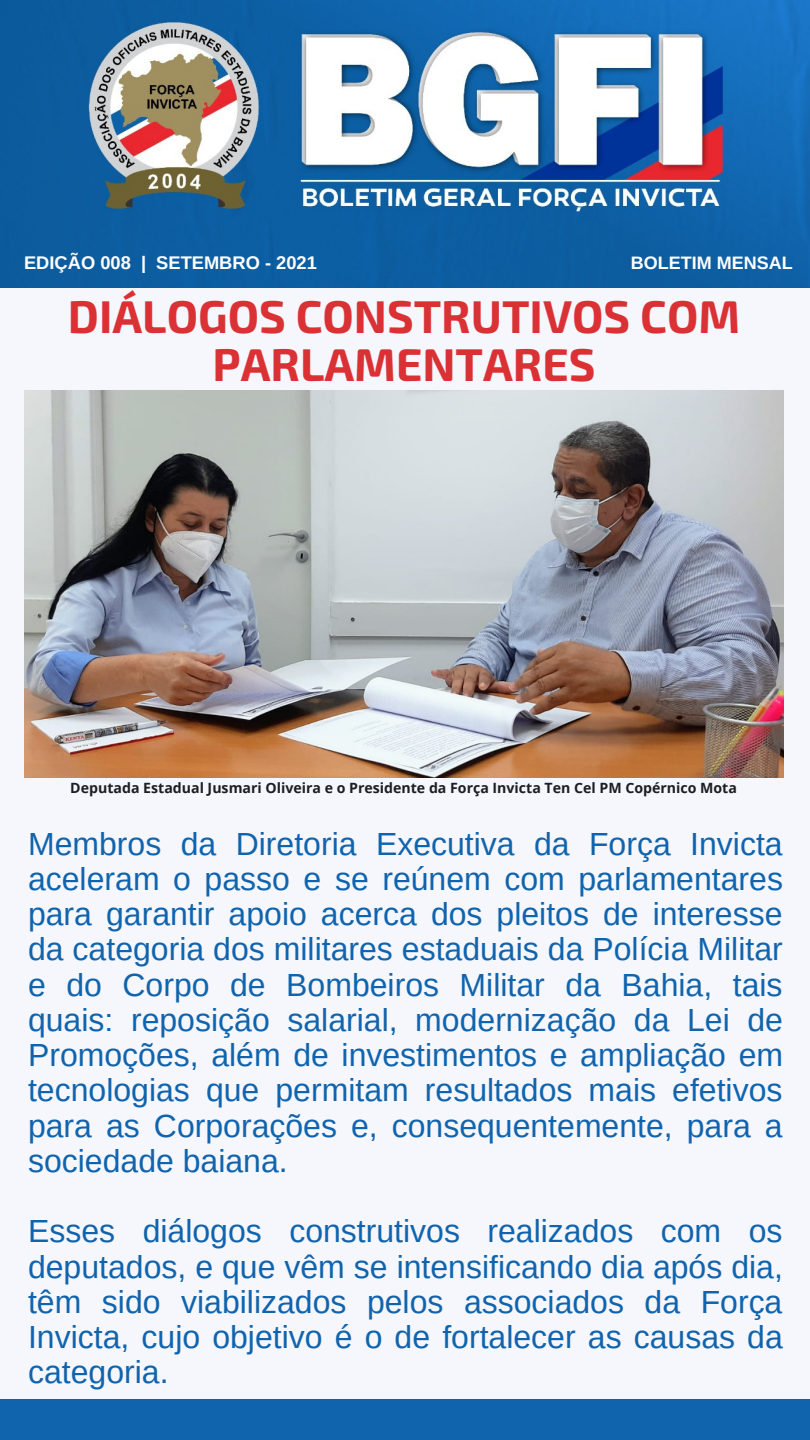
<style>
.page{position:relative;width:810px;height:1440px;background:#1064ad}
.page>*{position:absolute;margin:0;border:0;box-sizing:border-box;transform-origin:0 0}
.t1{font:700 45.9px/47.2px "Exo 2";color:#da3135;text-align:center}
.t2{font:32px/35.2px "Arimo";color:#1064ad;text-align:justify}
.t3{font:700 18.3px "Arimo";color:#fff}
.t4{font:700 18px "Arimo";color:#fff}
.t5{font:700 14.2px "Open Sans";color:#1d1e21}
</style>
<div class="page">
<div style="left:0;top:275px;width:810px;height:1124px;background:#f6f6fd"></div>
<img style="left:24px;top:390px;width:759px;height:387px">
<img style="left:0;top:0;width:810px;height:287px">
<p class="t3" style="left:24px;top:253px;width:294px">EDIÇÃO 008 | SETEMBRO - 2021</p>
<p class="t4" style="left:631px;top:253px;width:163px">BOLETIM MENSAL</p>
<p class="t1" style="left:68px;top:291px;width:674px">DIÁLOGOS CONSTRUTIVOS COM<br>PARLAMENTARES</p>
<p class="t5" style="left:70px;top:778px;width:668px">Deputada Estadual Jusmari Oliveira e o Presidente da Força Invicta Ten Cel PM Copérnico Mota</p>
<p class="t2" style="left:28px;top:826px;width:757px">Membros da Diretoria Executiva da Força Invicta aceleram o passo e se reúnem com parlamentares para garantir apoio acerca dos pleitos de interesse da categoria dos militares estaduais da Polícia Militar e do Corpo de Bombeiros Militar da Bahia, tais quais: reposição salarial, modernização da Lei de Promoções, além de investimentos e ampliação em tecnologias que permitam resultados mais efetivos para as Corporações e, consequentemente, para a sociedade baiana.</p>
<p class="t2" style="left:28px;top:1214px;width:756px">Esses diálogos construtivos realizados com os deputados, e que vêm se intensificando dia após dia, têm sido viabilizados pelos associados da Força Invicta, cujo objetivo é o de fortalecer as causas da categoria.</p>
</div>
